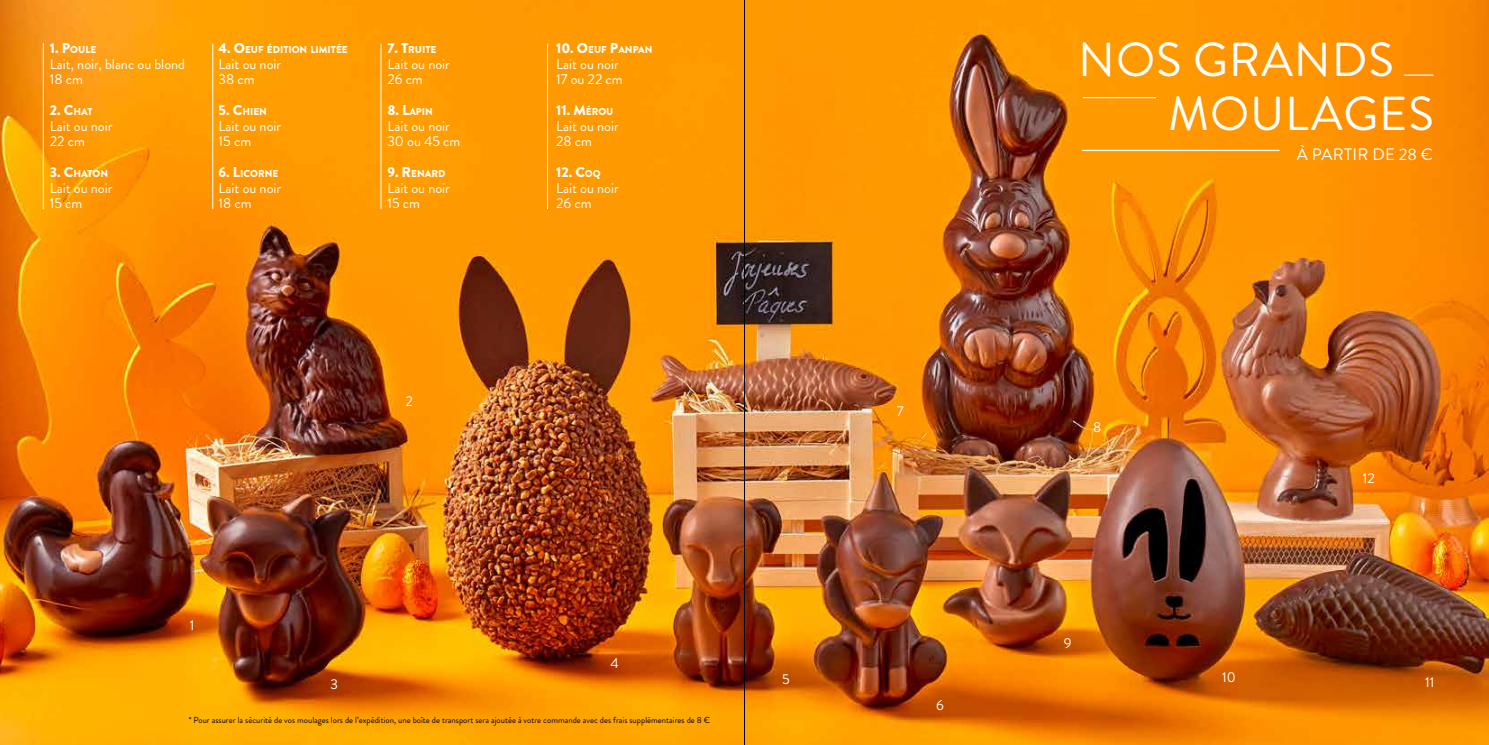
<style>
.page{position:relative;width:1489px;height:745px;background:#fff}
.page>*{position:absolute;margin:0;border:0;box-sizing:border-box;transform-origin:0 0}
.t1{font:47.62px/53.6px "Brandon Grotesque";letter-spacing:.02em;color:#fff}
.t2{font:16.62px "Brandon Grotesque";letter-spacing:.02em;color:#fff}
.t3{font:14.25px/15.5px "Brandon Grotesque";color:#fff}
.t4{font:900 10px "Brandon Grotesque";color:#fff}
.t5{font:8.75px "Brandon Grotesque";color:#000}
.s1{font-size:14.25px}
.s2{font-weight:900}
.s3{font-weight:900;font-size:10px}
</style>
<div class="page">
<img style="left:0;top:0;width:1488px;height:744px">
<hr style="left:43px;top:43px;width:1px;height:166px;background:#fff">
<hr style="left:212px;top:44px;width:1px;height:165px;background:#fff">
<hr style="left:381px;top:44px;width:1px;height:165px;background:#fff">
<hr style="left:547px;top:44px;width:1px;height:165px;background:#fff">
<hr style="left:1082px;top:97px;width:73px;height:1px;background:#fff">
<hr style="left:1403px;top:74px;width:30px;height:2px;background:#fff">
<hr style="left:1082px;top:150px;width:197px;height:1px;background:#fff">
<hr style="left:744px;top:0;width:1px;height:744px;background:#000">
<p class="t4" style="left:50px;top:42px;width:48px"><span class="s1">1. P</span>OULE</p>
<p class="t3" style="left:50px;top:56px;width:137px">Lait, noir, blanc ou blond<br>18 cm</p>
<p class="t3" style="left:50px;top:102px;width:64px"><span class="s2">2. C</span><span class="s3">HAT<br></span>Lait ou noir<br>22 cm</p>
<p class="t4" style="left:50px;top:166px;width:60px"><span class="s1">3. C</span>HATON</p>
<p class="t3" style="left:50px;top:180px;width:64px">Lait ou noir<br>15 cm</p>
<p class="t4" style="left:219px;top:42px;width:131px"><span class="s1">4. O</span>EUF ÉDITION LIMITÉE</p>
<p class="t3" style="left:219px;top:56px;width:64px">Lait ou noir<br>38 cm</p>
<p class="t4" style="left:219px;top:104px;width:50px"><span class="s1">5. C</span>HIEN</p>
<p class="t3" style="left:219px;top:118px;width:64px">Lait ou noir<br>15 cm</p>
<p class="t4" style="left:219px;top:166px;width:61px"><span class="s1">6. L</span>ICORNE</p>
<p class="t3" style="left:219px;top:180px;width:64px">Lait ou noir<br>18 cm</p>
<p class="t4" style="left:387px;top:42px;width:51px"><span class="s1">7. T</span>RUITE</p>
<p class="t3" style="left:387px;top:56px;width:64px">Lait ou noir<br>26 cm</p>
<p class="t4" style="left:387px;top:104px;width:47px"><span class="s1">8. L</span>APIN</p>
<p class="t3" style="left:387px;top:118px;width:74px">Lait ou noir<br>30 ou 45 cm</p>
<p class="t4" style="left:387px;top:166px;width:59px"><span class="s1">9. R</span> ENARD</p>
<p class="t3" style="left:387px;top:180px;width:64px">Lait ou noir<br>15 cm</p>
<p class="t3" style="left:405px;top:393px;width:9px">2</p>
<p class="t4" style="left:556px;top:42px;width:98px"><span class="s1">10. O</span>EUF <span class="s1">P</span>ANPAN</p>
<p class="t3" style="left:556px;top:56px;width:68px">Lait ou noir<br>17 ou 22 cm</p>
<p class="t3" style="left:556px;top:102px;width:64px"><span class="s2">11. M</span><span class="s3">ÉROU<br></span>Lait ou noir<br>28 cm</p>
<p class="t3" style="left:556px;top:164px;width:64px"><span class="s2">12. C</span><span class="s3">OQ<br></span>Lait ou noir<br>26 cm</p>
<p class="t3" style="left:190px;top:617px;width:6px">1</p>
<p class="t3" style="left:330px;top:676px;width:9px">3</p>
<p class="t3" style="left:610px;top:655px;width:10px">4</p>
<p class="t5" style="left:189px;top:713px;width:523px">* Pour assurer la sécurité de vos moulages lors de l’expédition, une boîte de transport sera ajoutée à votre commande avec des frais supplémentaires de 8 €</p>
<p class="t3" style="left:782px;top:671px;width:9px">5</p>
<p class="t3" style="left:896px;top:403px;width:8px">7</p>
<p class="t3" style="left:936px;top:696px;width:9px">6</p>
<h1 class="t1" style="left:1167px;top:34px;width:267px;text-indent:-90px">NOS GRANDS<br>MOULAGES</h1>
<p class="t2" style="left:1296px;top:143px;width:138px">À PARTIR DE 28 €</p>
<p class="t3" style="left:1093px;top:419px;width:10px">8</p>
<p class="t3" style="left:1063px;top:634px;width:9px">9</p>
<p class="t3" style="left:1362px;top:470px;width:14px">12</p>
<p class="t3" style="left:1222px;top:669px;width:15px">10</p>
<p class="t3" style="left:1424px;top:673px;width:11px">11</p>
</div>
